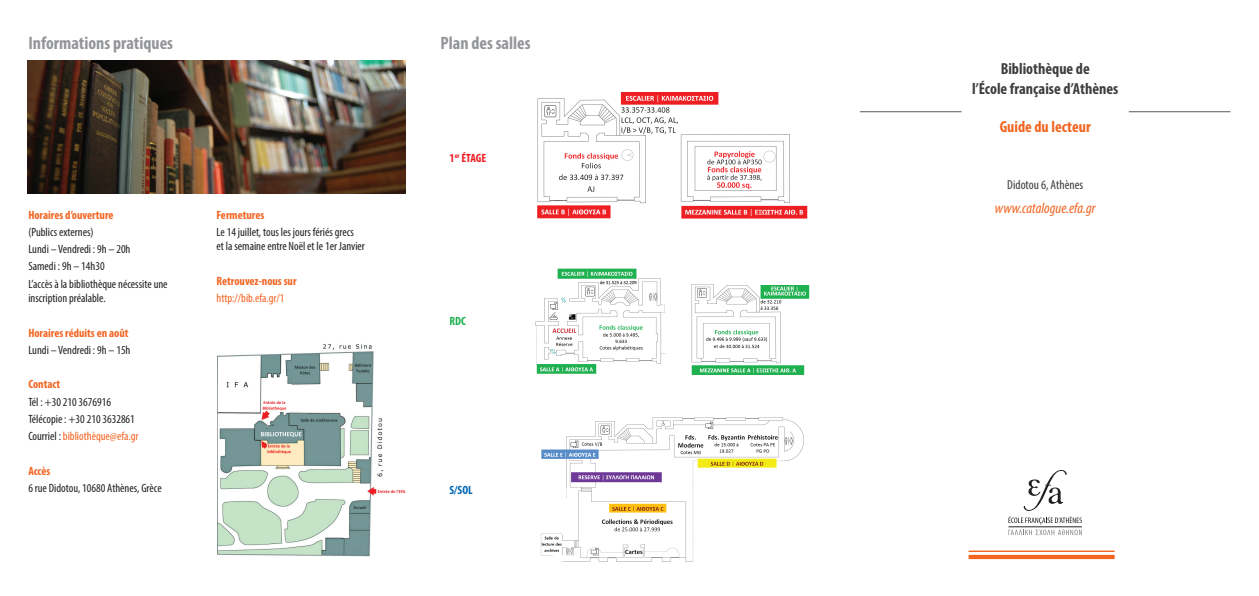
<style>
.page{position:relative;width:1259px;height:596px;background:#fff}
.page>*{position:absolute;margin:0;border:0;box-sizing:border-box;transform-origin:0 0}
.t1{font:700 condensed 18px "Myriad Pro";color:#939598}
.t2{font:700 condensed 16px/19.2px "Myriad Pro";color:#3e3e3f;text-align:center}
.t3{font:700 condensed 16px "Myriad Pro";color:#f36421}
.t4{font:italic condensed 15px "Myriad Pro";color:#f36421}
.t5{font:condensed 13px "Myriad Pro";color:#3e3e3f}
.t6{font:condensed 12px/17.2px "Myriad Pro";color:#231f20}
.t7{font:700 condensed 12px "Myriad Pro";color:#f36421}
.t8{font:condensed 12px "Myriad Pro";color:#f36421}
.t9{font:700 condensed 12px "Myriad Pro";letter-spacing:-.01em;color:#ee1d23}
.t10{font:700 condensed 12px "Myriad Pro";color:#0166b3}
.t11{font:700 condensed 12px "Myriad Pro";color:#1eaf4f}
.s1{color:#f36421}
</style>
<div class="page">
<img style="left:537px;top:92px;width:271px;height:127px">
<img style="left:535px;top:268px;width:274px;height:107px">
<img style="left:540px;top:417px;width:264px;height:145px">
<hr style="left:1128px;top:111px;width:102px;height:1px;background:#57585a">
<hr style="left:860px;top:111px;width:101px;height:1px;background:#57585a">
<hr style="left:968px;top:550px;width:146px;height:1px;background:#f36421">
<svg style="left:968px;top:554px;width:146px;height:4px"></svg>
<svg style="left:1023px;top:470px;width:43px;height:40px"></svg>
<svg style="left:1008px;top:516px;width:74px;height:19px"></svg>
<hr style="left:1008px;top:526px;width:74px;height:1px;background:#231f20">
<img style="left:217px;top:344px;width:189px;height:213px">
<img style="left:28px;top:60px;width:377px;height:133px">
<h1 class="t1" style="left:28px;top:32px;width:146px">Informations pratiques</h1>
<h1 class="t1" style="left:440px;top:32px;width:92px">Plan des salles</h1>
<p class="t7" style="left:28px;top:207px;width:87px">Horaires d’ouverture</p>
<p class="t6" style="left:28px;top:223px;width:141px">(Publics externes)<br>Lundi – Vendredi : 9h – 20h<br>Samedi : 9h – 14h30<br>L’accès à la bibliothèque nécessite une</p>
<p class="t6" style="left:28px;top:289px;width:79px">inscription préalable.</p>
<p class="t7" style="left:28px;top:325px;width:102px">Horaires réduits en août</p>
<p class="t6" style="left:28px;top:341px;width:104px">Lundi – Vendredi : 9h – 15h</p>
<p class="t7" style="left:28px;top:376px;width:33px">Contact</p>
<p class="t6" style="left:28px;top:392px;width:112px">Tél : +30 210 3676916<br>Télécopie : +30 210 3632861<br>Courriel : <span class="s1">bibliothèque@efa.gr</span></p>
<p class="t7" style="left:28px;top:463px;width:24px">Accès</p>
<p class="t6" style="left:28px;top:479px;width:135px">6 rue Didotou, 10680 Athènes, Grèce</p>
<p class="t7" style="left:216px;top:207px;width:49px">Fermetures</p>
<p class="t6" style="left:216px;top:224px;width:150px;line-height:14.4px">Le 14 juillet, tous les jours fériés grecs<br>et la semaine entre Noël et le 1er Janvier</p>
<p class="t7" style="left:216px;top:273px;width:82px">Retrouvez-nous sur</p>
<p class="t8" style="left:216px;top:290px;width:70px">http://bib.efa.gr/1</p>
<p class="t9" style="left:449px;top:150px;width:38px">1<sup>er</sup> ÉTAGE</p>
<p class="t11" style="left:449px;top:313px;width:18px">RDC</p>
<p class="t10" style="left:449px;top:482px;width:25px">S/SOL</p>
<h2 class="t2" style="left:972px;top:59px;width:148px">Bibliothèque de<br>l’École française d’Athènes</h2>
<h2 class="t3" style="left:999px;top:117px;width:92px">Guide du lecteur</h2>
<p class="t5" style="left:1007px;top:177px;width:77px">Didotou 6, Athènes</p>
<p class="t4" style="left:995px;top:199px;width:102px">www.catalogue.efa.gr</p>
</div>
